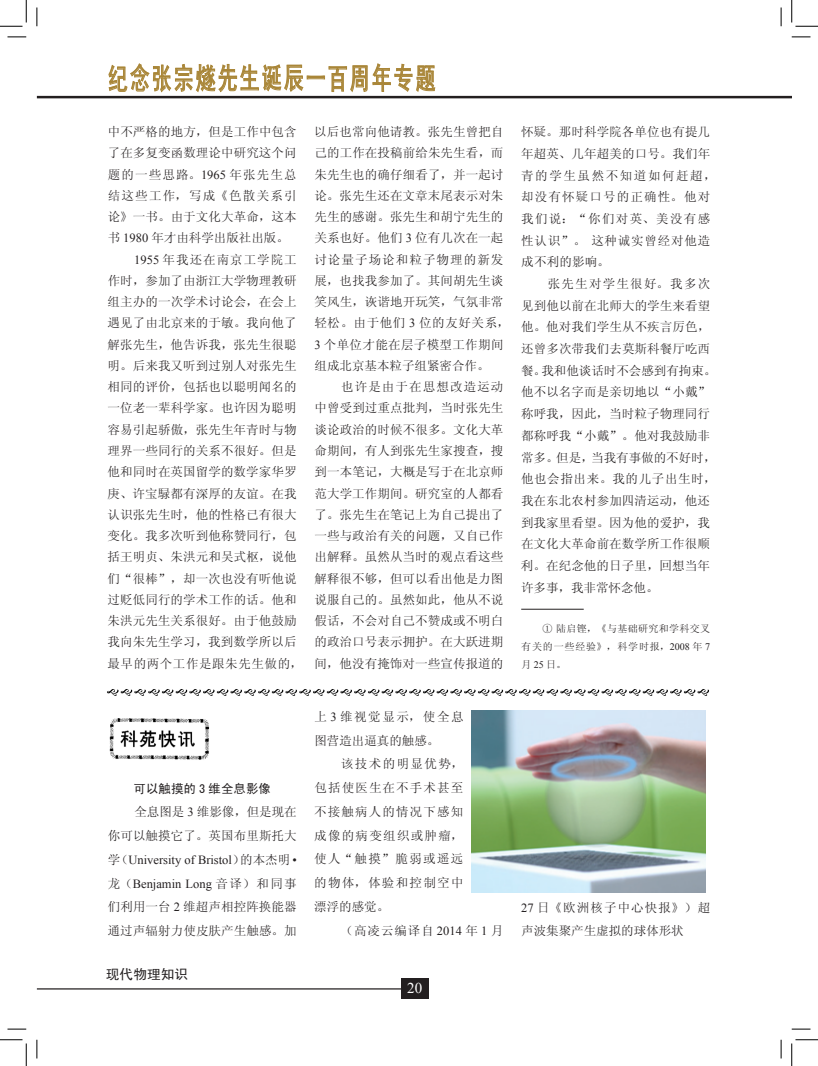
<style>
.page{position:relative;width:818px;height:1066px;background:#fff}
.page>*{position:absolute;margin:0;border:0;box-sizing:border-box;transform-origin:0 0}
.t1{font:30px "Sim Hei";letter-spacing:.1em;color:#a98638;scale:.67 1}
.t2{font:15px "Times New Roman";color:#fff}
.t3{font:13.75px "Sim Hei";color:#231f20}
.t4{font:12.5px/21.2px "Sim Sun";letter-spacing:.01em;color:#231f20}
.t5{font:12.5px/21.6px "Sim Sun";letter-spacing:.065em;color:#231f20}
.t6{font:12.5px/23.8px "Times New Roman";color:#231f20}
.t7{font:12.5px "Sim Sun";letter-spacing:.095em;color:#231f20}
.t8{font:12.5px "Sim Sun";letter-spacing:.045em;color:#231f20}
.t9{font:12.5px "Sim Sun";letter-spacing:.1em;color:#231f20}
.t10{font:12.5px "Sim Sun";letter-spacing:.08em;color:#231f20}
.t11{font:12.5px "Sim Hei";color:#231f20}
.t12{font:10px/17.5px "Sim Sun";letter-spacing:.035em;color:#231f20;text-align:justify}
.s1{font-family:"Times New Roman"}
.s2{font-family:"Sim Sun"}
</style>
<div class="page">
<div style="left:401px;top:978px;width:28px;height:21px;background:#231f20"></div>
<hr style="left:37px;top:96px;width:755px;height:2px;background:#231f20">
<svg style="left:108px;top:63px;width:328px;height:30px"></svg>
<hr style="left:37px;top:988px;width:364px;height:1px;background:#231f20">
<hr style="left:521px;top:609px;width:63px;height:1px;background:#231f20">
<img style="left:107px;top:689px;width:602px;height:7px">
<img style="left:109px;top:718px;width:100px;height:42px">
<img style="left:471px;top:711px;width:235px;height:181px">
<svg style="left:8px;top:36px;width:18px;height:2px"></svg>
<svg style="left:792px;top:36px;width:18px;height:2px"></svg>
<svg style="left:8px;top:1028px;width:18px;height:2px"></svg>
<svg style="left:792px;top:1028px;width:18px;height:2px"></svg>
<svg style="left:36px;top:8px;width:2px;height:18px"></svg>
<svg style="left:36px;top:1040px;width:2px;height:18px"></svg>
<svg style="left:780px;top:8px;width:2px;height:18px"></svg>
<svg style="left:780px;top:1040px;width:2px;height:18px"></svg>
<svg style="left:0;top:0;width:27px;height:27px"></svg>
<svg style="left:0;top:1039px;width:27px;height:27px"></svg>
<svg style="left:791px;top:0;width:27px;height:27px"></svg>
<svg style="left:791px;top:1039px;width:27px;height:27px"></svg>
<h1 class="t1" style="left:108px;top:63px;width:491px">纪念张宗燧先生诞辰一百周年专题</h1>
<p class="t4" style="left:108px;top:121px;width:190px">中不严格的地方，但是工作中包含</p>
<p class="t4" style="left:108px;top:142px;width:190px">了在多复变函数理论中研究这个问</p>
<p class="t7" style="left:108px;top:168px;width:190px">题的一些思路。<span class="s1">1965</span> 年张先生总</p>
<p class="t9" style="left:108px;top:189px;width:191px">结这些工作，写成《色散关系引</p>
<p class="t4" style="left:108px;top:206px;width:190px">论》一书。由于文化大革命，这本</p>
<p class="t4" style="left:108px;top:227px;width:183px">书 <span class="s1">1980</span> 年才由科学出版社出版。</p>
<p class="t10" style="left:134px;top:253px;width:164px"><span class="s1">1955</span> 年我还在南京工学院工</p>
<p class="t4" style="left:108px;top:270px;width:190px">作时，参加了由浙江大学物理教研</p>
<p class="t4" style="left:108px;top:291px;width:190px">组主办的一次学术讨论会，在会上</p>
<p class="t4" style="left:108px;top:312px;width:190px">遇见了由北京来的于敏。我向他了</p>
<p class="t4" style="left:108px;top:334px;width:191px">解张先生，他告诉我，张先生很聪</p>
<p class="t4" style="left:108px;top:355px;width:190px">明。后来我又听到过别人对张先生</p>
<p class="t4" style="left:108px;top:376px;width:190px">相同的评价，包括也以聪明闻名的</p>
<p class="t4" style="left:108px;top:397px;width:190px">一位老一辈科学家。也许因为聪明</p>
<p class="t4" style="left:108px;top:419px;width:190px">容易引起骄傲，张先生年青时与物</p>
<p class="t4" style="left:108px;top:440px;width:190px">理界一些同行的关系不很好。但是</p>
<p class="t4" style="left:108px;top:461px;width:190px">他和同时在英国留学的数学家华罗</p>
<p class="t4" style="left:108px;top:482px;width:191px">庚、许宝騄都有深厚的友谊。在我</p>
<p class="t4" style="left:108px;top:504px;width:190px">认识张先生时，他的性格已有很大</p>
<p class="t4" style="left:108px;top:525px;width:191px">变化。我多次听到他称赞同行，包</p>
<p class="t4" style="left:108px;top:546px;width:191px">括王明贞、朱洪元和吴式枢，说他</p>
<p class="t4" style="left:108px;top:567px;width:190px">们“很棒”，却一次也没有听他说</p>
<p class="t4" style="left:108px;top:589px;width:190px">过贬低同行的学术工作的话。他和</p>
<p class="t4" style="left:108px;top:610px;width:190px">朱洪元先生关系很好。由于他鼓励</p>
<p class="t4" style="left:108px;top:631px;width:190px">我向朱先生学习，我到数学所以后</p>
<p class="t8" style="left:107px;top:657px;width:197px">最早的两个工作是跟朱先生做的，</p>
<p class="t11" style="left:133px;top:782px;width:139px">可以触摸的 3 维全息影像</p>
<p class="t4" style="left:108px;top:800px;width:190px;line-height:23.8px;text-align:right">全息图是 <span class="s1">3</span> 维影像，但是现在<br>你可以触摸它了。英国布里斯托大</p>
<p class="t6" style="left:108px;top:848px;width:190px"><span class="s2">学（</span>University of Bristol<span class="s2">）的本杰明</span> •<span class="s2">龙（</span>Benjamin Long <span class="s2">音译）和同事</span></p>
<p class="t4" style="left:108px;top:895px;width:190px;line-height:23.8px">们利用一台 <span class="s1">2</span> 维超声相控阵换能器通过声辐射力使皮肤产生触感。加</p>
<p class="t3" style="left:106px;top:967px;width:84px">现代物理知识</p>
<p class="t4" style="left:314px;top:121px;width:197px">以后也常向他请教。张先生曾把自己的工作在投稿前给朱先生看，而朱先生也的确仔细看了，并一起讨论。张先生还在文章末尾表示对朱先生的感谢。张先生和胡宁先生的关系也好。他们 <span class="s1">3</span> 位有几次在一起讨论量子场论和粒子物理的新发展，也找我参加了。其间胡先生谈笑风生，诙谐地开玩笑，气氛非常轻松。由于他们 <span class="s1">3</span> 位的友好关系，<br><span class="s1">3</span> 个单位才能在层子模型工作期间组成北京基本粒子组紧密合作。</p>
<p class="t4" style="left:314px;top:376px;width:191px;text-align:justify;text-indent:27px">也许是由于在思想改造运动中曾受到过重点批判，当时张先生谈论政治的时候不很多。文化大革命期间，有人到张先生家搜查，搜到一本笔记，大概是写于在北京师范大学工作期间。研究室的人都看了。张先生在笔记上为自己提出了一些与政治有关的问题，又自已作出解释。虽然从当时的观点看这些解释很不够，但可以看出他是力图说服自己的。虽然如此，他从不说假话，不会对自己不赞成或不明白的政治口号表示拥护。在大跃进期间，他没有掩饰对一些宣传报道的</p>
<p class="t4" style="left:314px;top:705px;width:151px;line-height:23.8px">上 <span class="s1">3</span> 维视觉显示，使全息图营造出逼真的触感。</p>
<p class="t4" style="left:314px;top:752px;width:151px;line-height:23.8px;text-align:justify;text-indent:27px">该技术的明显优势，包括使医生在不手术甚至不接触病人的情况下感知成像的病变组织或肿瘤，使人“触摸”脆弱或遥远的物体，体验和控制空中漂浮的感觉。</p>
<p class="t4" style="left:341px;top:920px;width:164px">（高凌云编译自 <span class="s1">2014</span> 年 <span class="s1">1</span> 月</p>
<p class="t2" style="left:407px;top:978px;width:16px">20</p>
<p class="t5" style="left:521px;top:121px;width:197px">怀疑。那时科学院各单位也有提几年超英、几年超美的口号。我们年青的学生虽然不知道如何赶超，却没有怀疑口号的正确性。他对我们说：“你们对英、美没有感性认识”。这种诚实曾经对他造成不利的影响。</p>
<p class="t4" style="left:521px;top:273px;width:197px;line-height:21.8px;text-indent:27px">张先生对学生很好。我多次见到他以前在北师大的学生来看望他。他对我们学生从不疾言厉色，还曾多次带我们去莫斯科餐厅吃西餐。我和他谈话时不会感到有拘束。他不以名字而是亲切地以“小戴”称呼我，因此，当时粒子物理同行都称呼我“小戴”。他对我鼓励非常多。但是，当我有事做的不好时，他也会指出来。我的儿子出生时，我在东北农村参加四清运动，他还到我家里看望。因为他的爱护，我在文化大革命前在数学所工作很顺利。在纪念他的日子里，回想当年许多事，我非常怀念他。</p>
<p class="t12" style="left:521px;top:620px;width:191px;text-indent:21px">① 陆启铿，《与基础研究和学科交叉有关的一些经验》，科学时报，<span class="s1">2008</span> 年 <span class="s1">7</span>月 <span class="s1">25</span> 日。</p>
<p class="t4" style="left:521px;top:896px;width:190px;line-height:22.5px"><span class="s1">27</span> 日《欧洲核子中心快报》）超声波集聚产生虚拟的球体形状</p>
</div>
